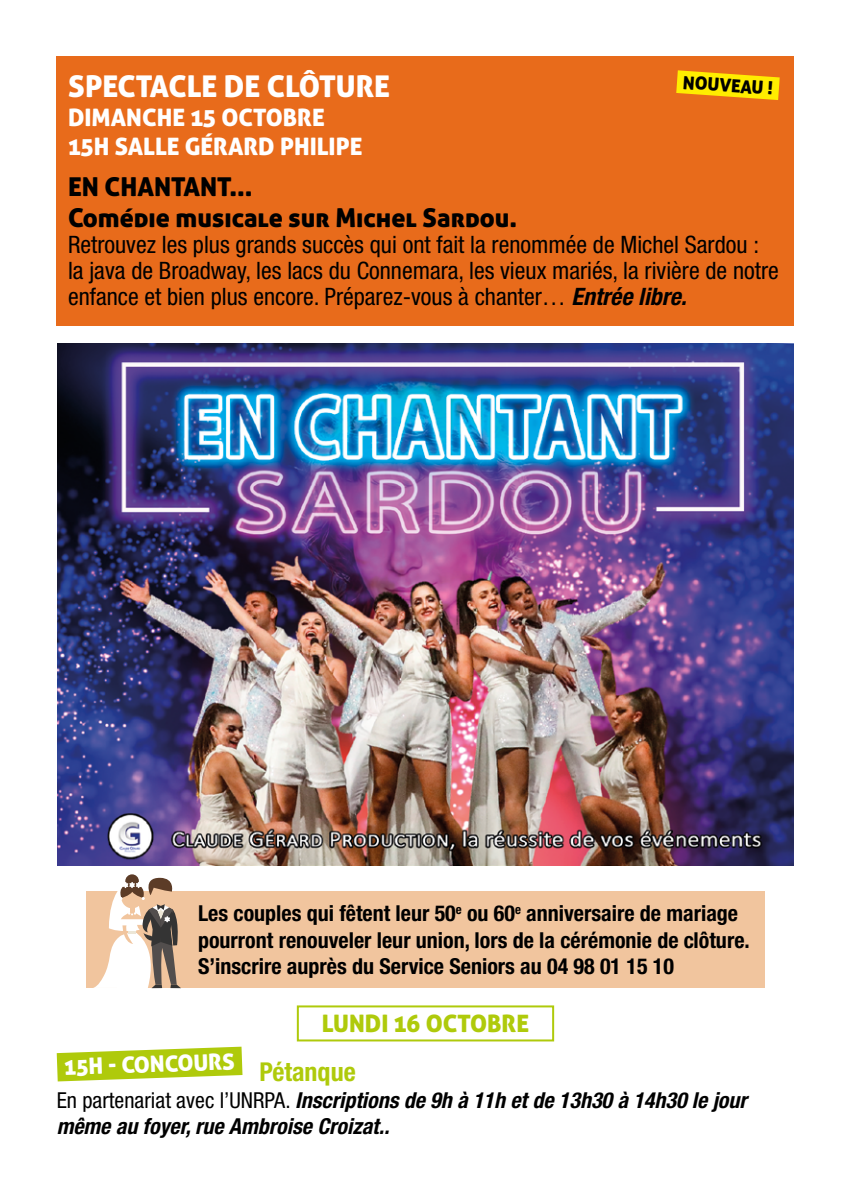
<style>
.page{position:relative;width:851px;height:1191px;background:#fff}
.page>*{position:absolute;margin:0;border:0;box-sizing:border-box;transform-origin:0 0}
.t1{font:30px "Aller Display";color:#fff}
.t2{font:26px/31.2px "Aller Display";color:#000}
.t3{font:700 condensed 26px "Helvetica Neue LT Std";color:#afca0b}
.t4{font:condensed 24px/26px "Helvetica Neue LT Std";color:#000}
.t5{font:24px/28.8px "Aller Display";color:#fff}
.t6{font:24px "Aller Display";color:#afca0b}
.t7{font:22.4px "Aller Display";color:#fff}
.t8{font:700 condensed 22px/26.4px "Helvetica Neue LT Std";color:#000}
.t9{font:italic 700 condensed 22px/26.4px "Helvetica Neue LT Std";color:#000}
.t10{font:18px "Aller Display";color:#000}
.s1{font-weight:700;font-style:italic}
.s2{font-weight:400;font-style:normal}
</style>
<div class="page">
<div style="left:297px;top:1005px;width:257px;height:36px;border:2px solid #afca0b"></div>
<svg style="left:57px;top:1046px;width:185px;height:35px"></svg>
<div style="left:57px;top:57px;width:737px;height:269px;background:#e86b1b"></div>
<div style="left:86px;top:891px;width:678px;height:97px;background:#f1c59e"></div>
<svg style="left:125px;top:874px;width:14px;height:14px"></svg>
<svg style="left:93px;top:877px;width:88px;height:111px"></svg>
<svg style="left:676px;top:70px;width:103px;height:30px"></svg>
<img style="left:57px;top:343px;width:736px;height:522px">
<p class="t1" style="left:68px;top:67px;width:323px">SPECTACLE DE CLÔTURE</p>
<p class="t5" style="left:68px;top:103px;width:296px">DIMANCHE 15 OCTOBRE<br>15H SALLE GÉRARD PHILIPE</p>
<p class="t2" style="left:68px;top:170px;width:450px">EN CHANTANT...<br>Comédie musicale sur Michel Sardou.</p>
<p class="t4" style="left:68px;top:231px;width:712px">Retrouvez les plus grands succès qui ont fait la renommée de Michel Sardou : la java de Broadway, les lacs du Connemara, les vieux mariés, la rivière de notre enfance et bien plus encore. Préparez-vous à chanter… <span class="s1">Entrée libre.</span></p>
<p class="t10" style="left:683px;top:71px;width:92px;rotate:4deg">NOUVEAU !</p>
<p class="t8" style="left:198px;top:900px;width:553px">Les couples qui fêtent leur 50<sup>e</sup> ou 60<sup>e</sup> anniversaire de mariage pourront renouveler leur union, lors de la cérémonie de clôture.<br>S’inscrire auprès du Service Seniors au 04 98 01 15 10</p>
<p class="t6" style="left:322px;top:1008px;width:208px">LUNDI 16 OCTOBRE</p>
<p class="t7" style="left:64px;top:1053px;width:172px;rotate:-2deg">15H - CONCOURS</p>
<p class="t3" style="left:259px;top:1056px;width:98px">Pétanque</p>
<p class="t9" style="left:57px;top:1087px;width:691px"><span class="s2">En partenariat avec l’UNRPA.</span> Inscriptions de 9h à 11h et de 13h30 à 14h30 le jour même au foyer, rue Ambroise Croizat..</p>
</div>
